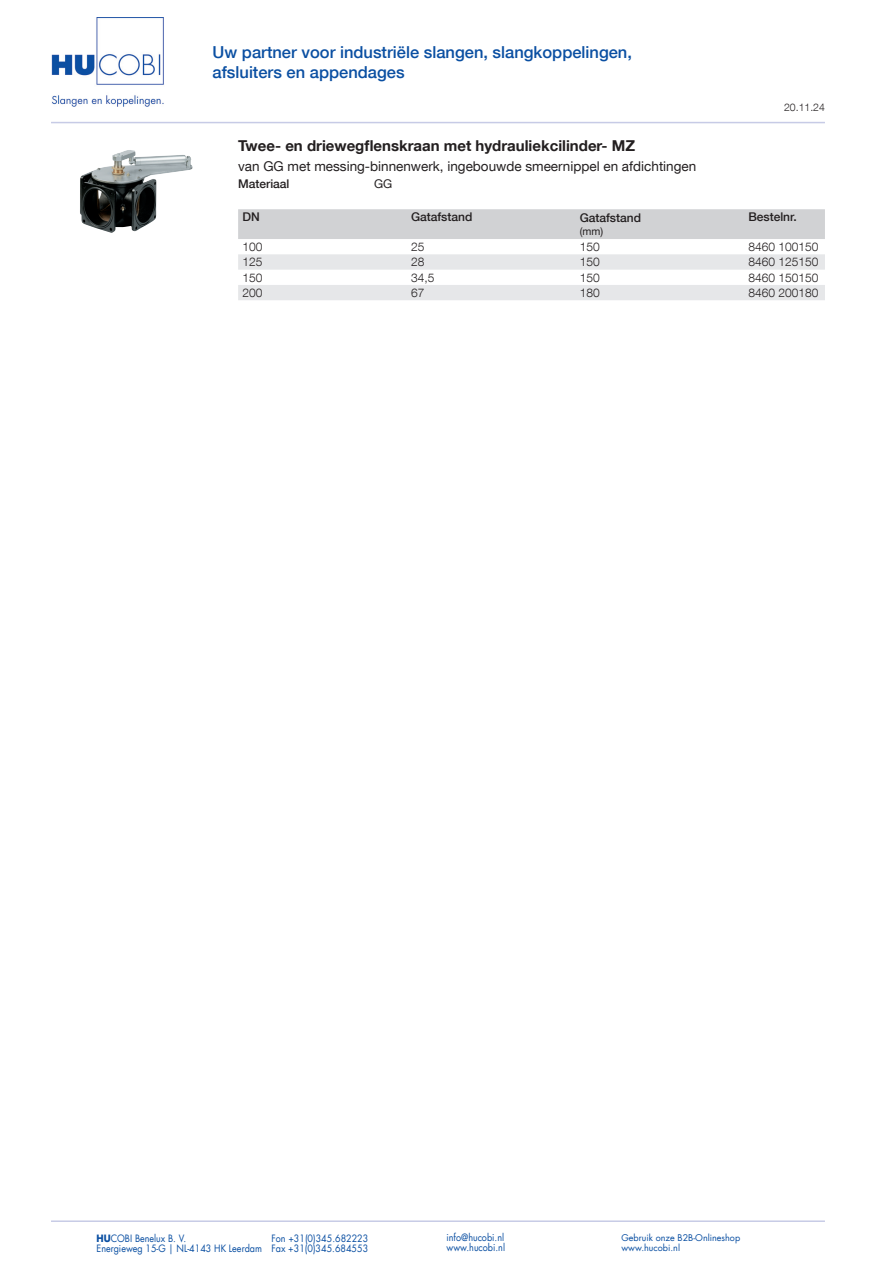
<style>
.page{position:relative;width:893px;height:1263px;background:#fff}
.page>*{position:absolute;margin:0;border:0;box-sizing:border-box;transform-origin:0 0}
.t1{font:500 16.5px/19.8px "Helvetica Neue LT Com";color:#0a4fa2}
.t2{font:700 15px "Helvetica Neue LT Com";color:#231f20}
.t3{font:13.5px "Helvetica Neue LT Com";color:#231f20}
.t4{font:300 12px "Helvetica Neue LT Com";color:#231f20}
.t5{font:500 12px "Helvetica Neue LT Com";color:#231f20}
.t6{font:12px "Helvetica Neue LT Com";color:#231f20}
.t7{font:300 10.5px "Helvetica Neue LT Com";color:#231f20}
.t8{font:10.5px "Helvetica Neue LT Com";color:#231f20}
.t9{font:9.9px "Futura LT";color:#0a4fa2;scale:.91 1}
.t10{font:9px "Futura LT";color:#0a4fa2}
.s1{font-weight:700}
</style>
<div class="page">
<hr style="left:51px;top:122px;width:774px;height:1px;background:#c7cbe6">
<hr style="left:51px;top:1220px;width:774px;height:2px;background:#c7cbe6">
<img style="left:51px;top:17px;width:113px;height:90px">
<div style="left:238px;top:209px;width:587px;height:30px;background:#d1d2d4"></div>
<svg style="left:238px;top:254px;width:587px;height:46px"></svg>
<img style="left:80px;top:150px;width:112px;height:83px">
<h1 class="t1" style="left:213px;top:42px;width:421px">Uw partner voor industriële slangen, slangkoppelingen, afsluiters en appendages</h1>
<h2 class="t2" style="left:238px;top:136px;width:399px">Twee- en driewegflenskraan met hydrauliekcilinder- MZ</h2>
<h3 class="t3" style="left:238px;top:158px;width:460px">van GG met messing-binnenwerk, ingebouwde smeernippel en afdichtingen</h3>
<p class="t5" style="left:238px;top:177px;width:53px">Materiaal</p>
<p class="t6" style="left:374px;top:176px;width:20px">GG</p>
<p class="t5" style="left:242px;top:210px;width:19px">DN</p>
<p class="t5" style="left:411px;top:210px;width:63px">Gatafstand</p>
<p class="t5" style="left:580px;top:211px;width:63px">Gatafstand</p>
<p class="t8" style="left:580px;top:224px;width:25px">(mm)</p>
<p class="t7" style="left:784px;top:101px;width:42px">20.11.24</p>
<p class="t5" style="left:748px;top:210px;width:50px">Bestelnr.</p>
<p class="t4" style="left:242px;top:239px;width:22px">100</p>
<p class="t4" style="left:411px;top:239px;width:15px">25</p>
<p class="t4" style="left:580px;top:239px;width:22px">150</p>
<p class="t4" style="left:748px;top:239px;width:72px">8460 100150</p>
<p class="t4" style="left:242px;top:255px;width:22px">125</p>
<p class="t4" style="left:411px;top:255px;width:15px">28</p>
<p class="t4" style="left:580px;top:255px;width:22px">150</p>
<p class="t4" style="left:748px;top:255px;width:72px">8460 125150</p>
<p class="t4" style="left:242px;top:270px;width:22px">150</p>
<p class="t4" style="left:411px;top:270px;width:25px">34,5</p>
<p class="t4" style="left:580px;top:270px;width:22px">150</p>
<p class="t4" style="left:748px;top:270px;width:72px">8460 150150</p>
<p class="t4" style="left:242px;top:285px;width:22px">200</p>
<p class="t4" style="left:411px;top:285px;width:15px">67</p>
<p class="t4" style="left:580px;top:285px;width:22px">180</p>
<p class="t4" style="left:748px;top:285px;width:72px">8460 200180</p>
<p class="t9" style="left:97px;top:1232px;width:100px"><span class="s1">HU</span>COBI Benelux B. V.</p>
<p class="t9" style="left:271px;top:1232px;width:108px">Fon +31(0)345.682223</p>
<p class="t9" style="left:446px;top:1231px;width:65px">info@hucobi.nl</p>
<p class="t10" style="left:621px;top:1231px;width:120px">Gebruik onze B2B-Onlineshop</p>
<p class="t9" style="left:97px;top:1242px;width:300px">Energieweg 15-G | NL-4143 HK Leerdam Fax +31(0)345.684553</p>
<p class="t9" style="left:446px;top:1241px;width:66px">www.hucobi.nl</p>
<p class="t10" style="left:621px;top:1242px;width:60px">www.hucobi.nl</p>
</div>
